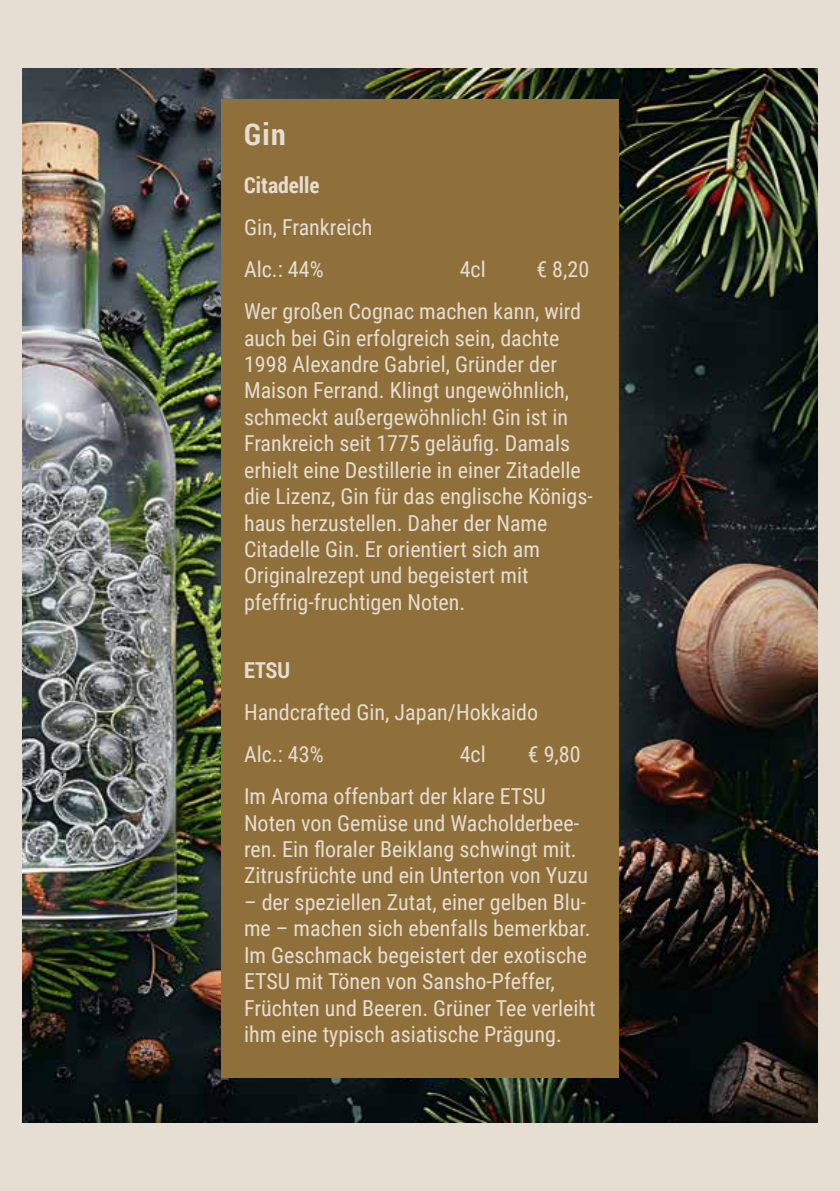
<style>
.page{position:relative;width:840px;height:1191px;background:#fff}
.page>*{position:absolute;margin:0;border:0;box-sizing:border-box;transform-origin:0 0}
.t1{font:700 30px "Roboto Condensed";color:#e6ded2}
.t2{font:22px/26.4px "Roboto Condensed";color:#e6ded2}
.t3{font:700 22px "Roboto Condensed";color:#e6ded2}
</style>
<div class="page">
<div style="left:0;top:0;width:839px;height:1191px;background:#e6ded2"></div>
<img style="left:23px;top:68px;width:793px;height:1055px">
<div style="left:221px;top:99px;width:397px;height:978px;background:#8f703b"></div>
<h1 class="t1" style="left:244px;top:113px;width:43px">Gin</h1>
<p class="t3" style="left:244px;top:170px;width:77px">Citadelle</p>
<p class="t2" style="left:244px;top:205px;width:130px;line-height:42px">Gin, Frankreich<br>Alc.: 44%</p>
<p class="t2" style="left:459px;top:255px;width:28px">4cl</p>
<p class="t2" style="left:244px;top:247px;width:346px;line-height:42px;text-indent:292px">€ 8,20<br>Wer großen Cognac machen kann, wird</p>
<p class="t2" style="left:244px;top:324px;width:350px">auch bei Gin erfolgreich sein, dachte 1998 Alexandre Gabriel, Gründer der Maison Ferrand. Klingt ungewöhnlich, schmeckt außergewöhnlich! Gin ist in Frankreich seit 1775 geläufig. Damals erhielt eine Destillerie in einer Zitadelle die Lizenz, Gin für das englische Königs&shy;haus herzustellen. Daher der Name Citadelle Gin. Er orientiert sich am Originalrezept und begeistert mit pfeffrig-fruchtigen Noten.</p>
<p class="t3" style="left:244px;top:655px;width:48px">ETSU</p>
<p class="t2" style="left:244px;top:690px;width:295px;line-height:42px">Handcrafted Gin, Japan/Hokkaido<br>Alc.: 43%</p>
<p class="t2" style="left:459px;top:740px;width:28px">4cl</p>
<p class="t2" style="left:244px;top:732px;width:338px;line-height:42px;text-indent:283px">€ 9,80<br>Im Aroma offenbart der klare ETSU</p>
<p class="t2" style="left:244px;top:808px;width:345px">Noten von Gemüse und Wacholderbee&shy;ren. Ein floraler Beiklang schwingt mit.<br>Zitrusfrüchte und ein Unterton von Yuzu</p>
<p class="t2" style="left:244px;top:888px;width:353px">– der speziellen Zutat, einer gelben Blu&shy;me – machen sich ebenfalls bemerkbar.<br>Im Geschmack begeistert der exotische ETSU mit Tönen von Sansho-Pfeffer, Früchten und Beeren. Grüner Tee verleiht ihm eine typisch asiatische Prägung.</p>
</div>
